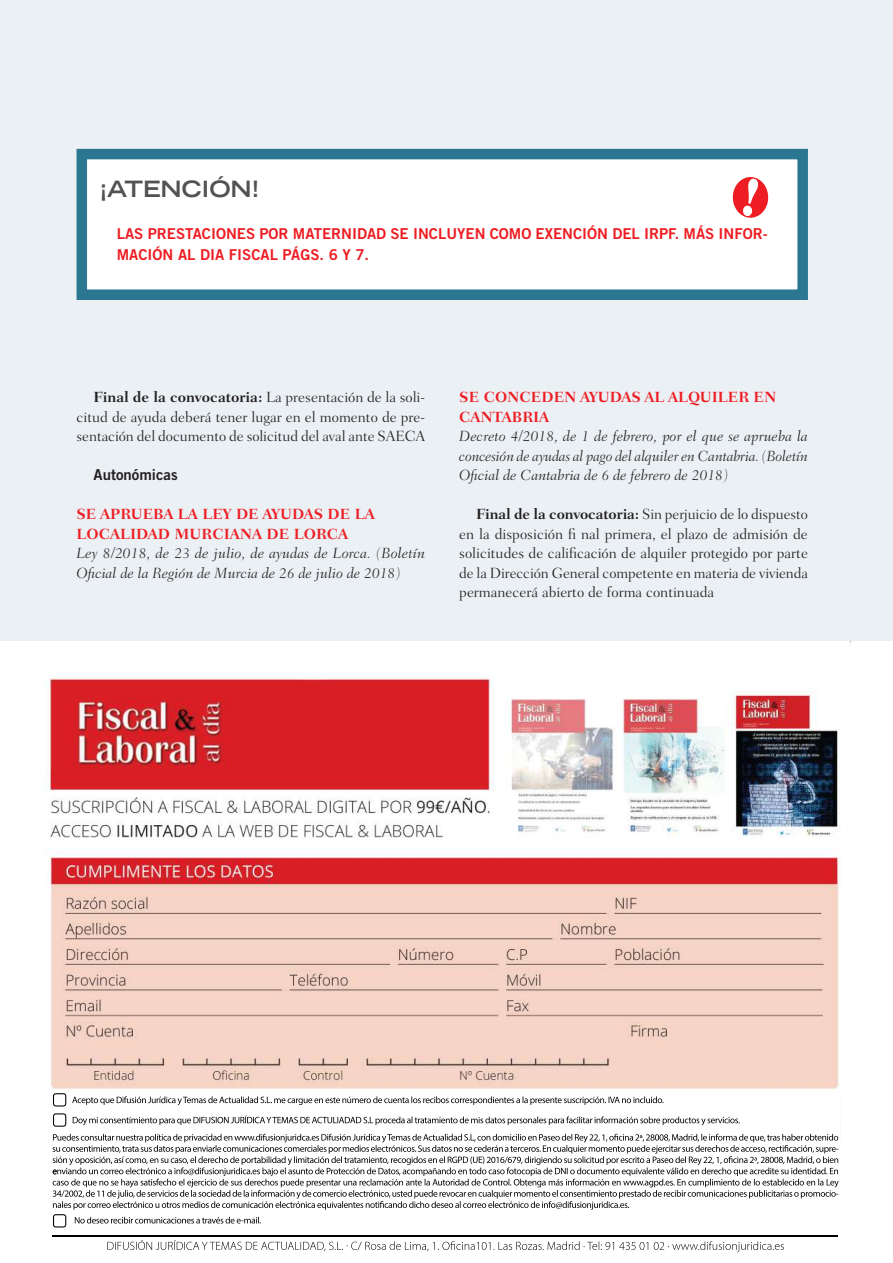
<style>
.page{position:relative;width:893px;height:1263px;background:#fff}
.page>*{position:absolute;margin:0;border:0;box-sizing:border-box;transform-origin:0 0}
.t1{font:700 expanded 22.5px "Trade Gothic LT Std";color:#515353}
.t2{font:300 15px/19.5px "Fairfield LT Std";letter-spacing:-.005em;color:#231f20;text-align:justify}
.t3{font:italic 300 15px/19.5px "Fairfield LT Std";color:#231f20;text-align:justify}
.t4{font:15px/21px "Trade Gothic LT Std Bd 2";color:#ee1d23}
.t5{font:700 15px/19.5px "Fairfield LT Std";color:#ee1d23}
.t6{font:15px "Trade Gothic LT Std Bd 2";color:#231f20}
.s1{font-weight:700}
</style>
<div class="page">
<div style="left:0;top:0;width:893px;height:642px;background:#ebf0f4"></div>
<div style="left:82px;top:154px;width:721px;height:141px;background:#fff"></div>
<div style="left:77px;top:149px;width:731px;height:151px;border:10px solid #2b7792"></div>
<svg style="left:732px;top:177px;width:37px;height:41px"></svg>
<img style="left:45px;top:675px;width:796px;height:453px">
<img style="left:48px;top:1092px;width:791px;height:161px">
<svg style="left:53px;top:1093px;width:13px;height:13px"></svg>
<img style="left:53px;top:1113px;width:13px;height:14px">
<svg style="left:53px;top:1214px;width:13px;height:13px"></svg>
<img style="left:52px;top:1236px;width:786px;height:1px">
<h1 class="t1" style="left:100px;top:174px;width:161px">¡ATENCIÓN!</h1>
<p class="t4" style="left:117px;top:223px;width:652px">LAS PRESTACIONES POR MATERNIDAD SE INCLUYEN COMO EXENCIÓN DEL IRPF. MÁS INFOR-<br>MACIÓN AL DIA FISCAL PÁGS. 6 Y 7.</p>
<p class="t2" style="left:77px;top:388px;width:350px;text-indent:17px"><span class="s1">Final de la convocatoria:</span> La presentación de la soli&shy;citud de ayuda deberá tener lugar en el momento de pre&shy;sentación del documento de solicitud del aval ante SAECA</p>
<p class="t6" style="left:94px;top:466px;width:86px">Autonómicas</p>
<p class="t5" style="left:77px;top:505px;width:300px">SE APRUEBA LA LEY DE AYUDAS DE LA<br>LOCALIDAD MURCIANA DE LORCA</p>
<p class="t3" style="left:77px;top:544px;width:350px">Ley 8/2018, de 23 de julio, de ayudas de Lorca. (Boletín<br>Oficial de la Región de Murcia de 26 de julio de 2018)</p>
<p class="t5" style="left:459px;top:388px;width:319px">SE CONCEDEN AYUDAS AL ALQUILER EN<br>CANTABRIA</p>
<p class="t3" style="left:459px;top:427px;width:350px">Decreto 4/2018, de 1 de febrero, por el que se aprueba la concesión de ayudas al pago del alquiler en Cantabria. (Boletín Oficial de Cantabria de 6 de febrero de 2018)</p>
<p class="t2" style="left:459px;top:505px;width:350px;text-indent:17px"><span class="s1">Final de la convocatoria:</span> Sin perjuicio de lo dispuesto en la disposición fi nal primera, el plazo de admisión de solicitudes de calificación de alquiler protegido por parte de la Dirección General competente en materia de vivienda permanecerá abierto de forma continuada</p>
</div>
